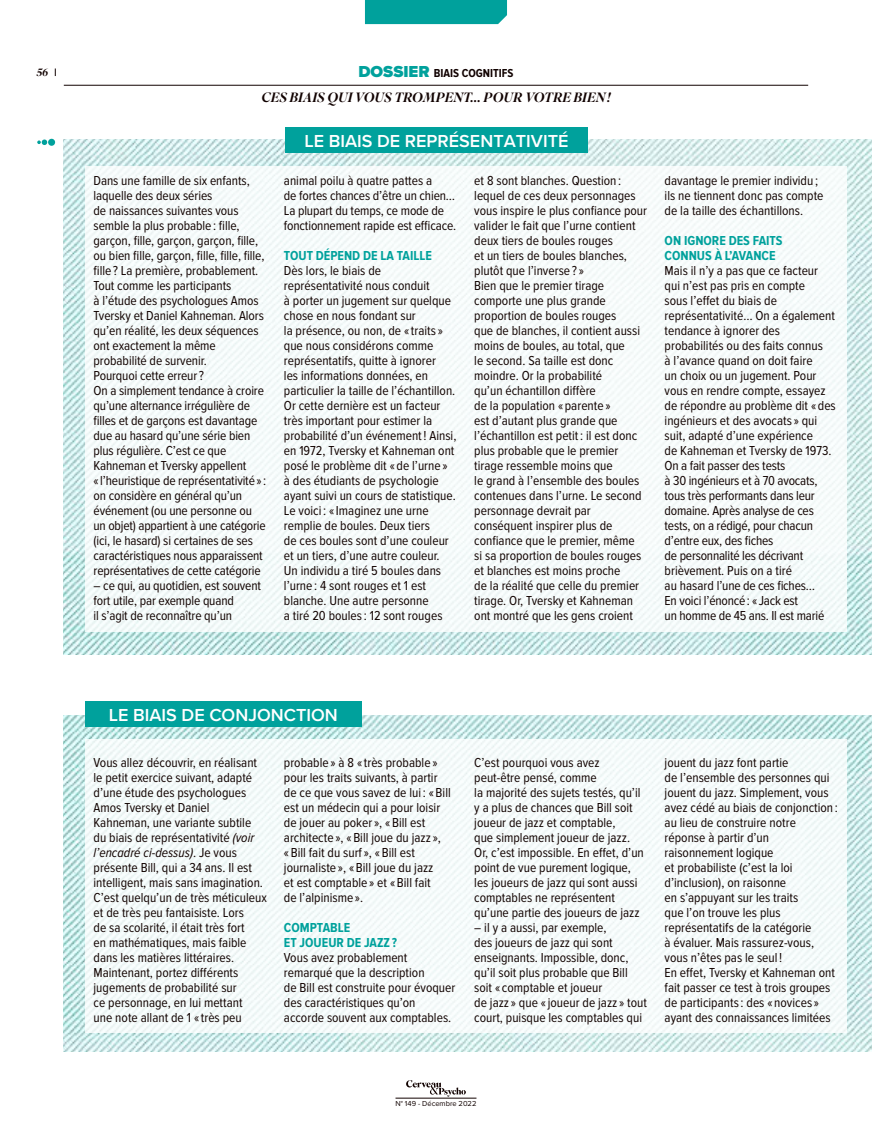
<style>
.page{position:relative;width:872px;height:1127px;background:#fff}
.page>*{position:absolute;margin:0;border:0;box-sizing:border-box;transform-origin:0 0}
.t1{font:600 18px "Proxima Nova";color:#fff}
.t2{font:13.5px/15px "Proxima Nova Cond";color:#110200}
.t3{font:700 13.5px/15px "Proxima Nova Cond";color:#00a19c}
.t4{font:italic 500 13.5px "Superior Title";letter-spacing:.005em;color:#110200}
.t5{font:700 12px "Proxima Nova Cond";color:#110200}
.t6{font:italic 500 10.5px "Superior Title";color:#110200}
.t7{font:7.5px "Proxima Nova";color:#110200}
.s1{font-family:"Proxima Nova";font-weight:900;font-size:16.5px;color:#00a19c}
.s2{font-style:italic}
</style>
<div class="page">
<svg style="left:406px;top:1080px;width:60px;height:16px"></svg>
<hr style="left:395px;top:1098px;width:81px;height:1px;background:#110200">
<div style="left:365px;top:0;width:142px;height:24px;background:#00a19c"></div>
<hr style="left:64px;top:85px;width:744px;height:1px;background:#110200">
<div style="left:48px;top:139px;width:7px;height:7px;background:#00a19c;border-radius:50%"></div>
<svg style="left:37px;top:139px;width:10px;height:6px"></svg>
<img style="left:64px;top:140px;width:808px;height:515px">
<div style="left:85px;top:166px;width:761px;height:465px;background:#f6fbfb"></div>
<img style="left:64px;top:716px;width:808px;height:336px">
<div style="left:85px;top:739px;width:761px;height:294px;background:#f5fbfb"></div>
<div style="left:85px;top:701px;width:276px;height:25px;background:#00a19c"></div>
<div style="left:285px;top:127px;width:303px;height:25px;background:#00a19c"></div>
<p class="t6" style="left:37px;top:66px;width:13px">56</p>
<p class="t5" style="left:358px;top:66px;width:157px"><span class="s1">DOSSIER</span> BIAIS COGNITIFS</p>
<p class="t4" style="left:261px;top:89px;width:350px">CES BIAIS QUI VOUS TROMPENT… POUR VOTRE BIEN !</p>
<p class="t2" style="left:94px;top:174px;width:174px">Dans une famille de six enfants, laquelle des deux séries<br>de naissances suivantes vous semble la plus probable : fille, garçon, fille, garçon, garçon, fille, ou bien fille, garçon, fille, fille, fille, fille ? La première, probablement.<br>Tout comme les participants<br>à l’étude des psychologues Amos<br>Tversky et Daniel Kahneman. Alors qu’en réalité, les deux séquences ont exactement la même probabilité de survenir.<br>Pourquoi cette erreur ?<br>On a simplement tendance à croire qu’une alternance irrégulière de filles et de garçons est davantage due au hasard qu’une série bien plus régulière. C’est ce que<br>Kahneman et Tversky appellent<br>« l’heuristique de représentativité » : on considère en général qu’un événement (ou une personne ou un objet) appartient à une catégorie (ici, le hasard) si certaines de ses caractéristiques nous apparaissent représentatives de cette catégorie</p>
<p class="t2" style="left:94px;top:579px;width:169px">– ce qui, au quotidien, est souvent fort utile, par exemple quand<br>il s’agit de reconnaître qu’un</p>
<h1 class="t1" style="left:304px;top:127px;width:265px">LE BIAIS DE REPRÉSENTATIVITÉ</h1>
<p class="t2" style="left:284px;top:174px;width:174px">animal poilu à quatre pattes a<br>de fortes chances d’être un chien…<br>La plupart du temps, ce mode de fonctionnement rapide est efficace.</p>
<p class="t3" style="left:284px;top:249px;width:150px">TOUT DÉPEND DE LA TAILLE</p>
<p class="t2" style="left:284px;top:264px;width:174px">Dès lors, le biais de représentativité nous conduit<br>à porter un jugement sur quelque chose en nous fondant sur<br>la présence, ou non, de « traits » que nous considérons comme représentatifs, quitte à ignorer<br>les informations données, en particulier la taille de l’échantillon.<br>Or cette dernière est un facteur très important pour estimer la probabilité d’un événement ! Ainsi, en 1972, Tversky et Kahneman ont posé le problème dit « de l’urne » à des étudiants de psychologie ayant suivi un cours de statistique.<br>Le voici : « Imaginez une urne remplie de boules. Deux tiers<br>de ces boules sont d’une couleur et un tiers, d’une autre couleur.<br>Un individu a tiré 5 boules dans l’urne : 4 sont rouges et 1 est blanche. Une autre personne<br>a tiré 20 boules : 12 sont rouges</p>
<p class="t2" style="left:474px;top:174px;width:174px">et 8 sont blanches. Question : lequel de ces deux personnages vous inspire le plus confiance pour valider le fait que l’urne contient deux tiers de boules rouges<br>et un tiers de boules blanches, plutôt que l’inverse ? »<br>Bien que le premier tirage comporte une plus grande proportion de boules rouges<br>que de blanches, il contient aussi moins de boules, au total, que<br>le second. Sa taille est donc moindre. Or la probabilité<br>qu’un échantillon diffère<br>de la population « parente »<br>est d’autant plus grande que l’échantillon est petit : il est donc plus probable que le premier tirage ressemble moins que<br>le grand à l’ensemble des boules contenues dans l’urne. Le second personnage devrait par conséquent inspirer plus de confiance que le premier, même<br>si sa proportion de boules rouges et blanches est moins proche<br>de la réalité que celle du premier tirage. Or, Tversky et Kahneman ont montré que les gens croient</p>
<p class="t2" style="left:664px;top:174px;width:160px">davantage le premier individu ; ils ne tiennent donc pas compte de la taille des échantillons.</p>
<p class="t3" style="left:664px;top:234px;width:119px">ON IGNORE DES FAITS<br>CONNUS À L’AVANCE</p>
<p class="t2" style="left:664px;top:264px;width:173px">Mais il n’y a pas que ce facteur qui n’est pas pris en compte<br>sous l’effet du biais de représentativité… On a également tendance à ignorer des probabilités ou des faits connus<br>à l’avance quand on doit faire<br>un choix ou un jugement. Pour vous en rendre compte, essayez de répondre au problème dit « des ingénieurs et des avocats » qui suit, adapté d’une expérience<br>de Kahneman et Tversky de 1973.<br>On a fait passer des tests<br>à 30 ingénieurs et à 70 avocats, tous très performants dans leur domaine. Après analyse de ces tests, on a rédigé, pour chacun d’entre eux, des fiches<br>de personnalité les décrivant brièvement. Puis on a tiré<br>au hasard l’une de ces fiches…<br>En voici l’énoncé : « Jack est<br>un homme de 45 ans. Il est marié</p>
<h1 class="t1" style="left:109px;top:701px;width:230px">LE BIAIS DE CONJONCTION</h1>
<p class="t2" style="left:94px;top:756px;width:175px">Vous allez découvrir, en réalisant le petit exercice suivant, adapté d’une étude des psychologues<br>Amos Tversky et Daniel<br>Kahneman, une variante subtile du biais de représentativité <span class="s2">(voir l’encadré ci-dessus)</span>. Je vous présente Bill, qui a 34 ans. Il est intelligent, mais sans imagination.<br>C’est quelqu’un de très méticuleux et de très peu fantaisiste. Lors<br>de sa scolarité, il était très fort<br>en mathématiques, mais faible dans les matières littéraires.<br>Maintenant, portez différents jugements de probabilité sur<br>ce personnage, en lui mettant<br>une note allant de 1 « très peu</p>
<p class="t2" style="left:284px;top:756px;width:168px">probable » à 8 « très probable » pour les traits suivants, à partir de ce que vous savez de lui : « Bill est un médecin qui a pour loisir de jouer au poker », « Bill est architecte », « Bill joue du jazz »,<br>« Bill fait du surf », « Bill est journaliste », « Bill joue du jazz<br>et est comptable » et « Bill fait<br>de l’alpinisme ».</p>
<p class="t3" style="left:284px;top:921px;width:115px">COMPTABLE<br>ET JOUEUR DE JAZZ ?</p>
<p class="t2" style="left:284px;top:950px;width:173px">Vous avez probablement remarqué que la description<br>de Bill est construite pour évoquer des caractéristiques qu’on accorde souvent aux comptables.</p>
<p class="t2" style="left:474px;top:755px;width:171px">C’est pourquoi vous avez peut-être pensé, comme<br>la majorité des sujets testés, qu’il y a plus de chances que Bill soit joueur de jazz et comptable,<br>que simplement joueur de jazz.<br>Or, c’est impossible. En effet, d’un point de vue purement logique, les joueurs de jazz qui sont aussi comptables ne représentent qu’une partie des joueurs de jazz</p>
<p class="t2" style="left:474px;top:920px;width:174px">– il y a aussi, par exemple,<br>des joueurs de jazz qui sont enseignants. Impossible, donc, qu’il soit plus probable que Bill soit « comptable et joueur<br>de jazz » que « joueur de jazz » tout court, puisque les comptables qui</p>
<p class="t2" style="left:664px;top:755px;width:175px">jouent du jazz font partie<br>de l’ensemble des personnes qui jouent du jazz. Simplement, vous avez cédé au biais de conjonction : au lieu de construire notre réponse à partir d’un raisonnement logique<br>et probabiliste (c’est la loi d’inclusion), on raisonne<br>en s’appuyant sur les traits<br>que l’on trouve les plus représentatifs de la catégorie<br>à évaluer. Mais rassurez-vous, vous n’êtes pas le seul !<br>En effet, Tversky et Kahneman ont fait passer ce test à trois groupes de participants : des « novices » ayant des connaissances limitées</p>
<p class="t7" style="left:395px;top:1097px;width:82px">N° 149 - Décembre 2022</p>
</div>
